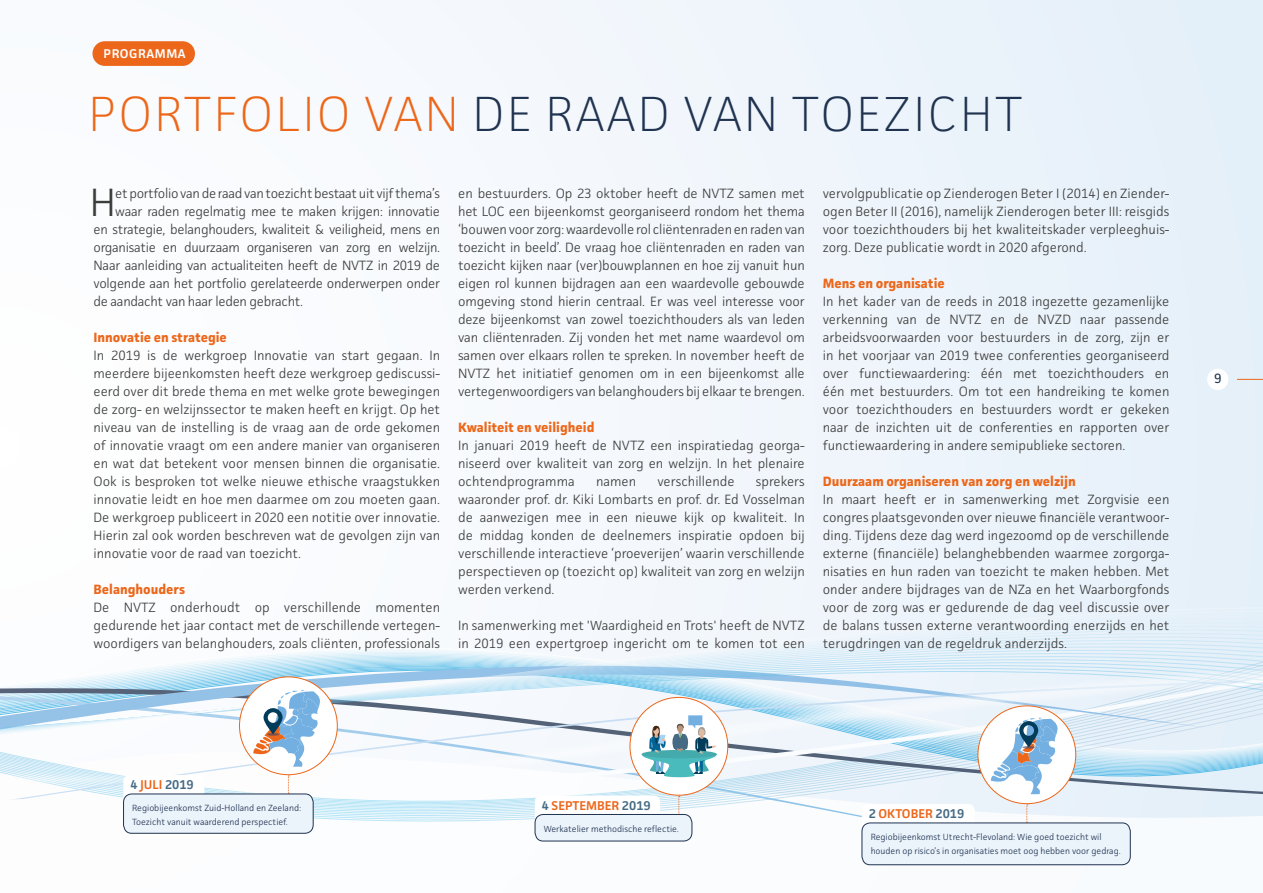
<style>
.page{position:relative;width:1263px;height:893px;background:#fff}
.page>*{position:absolute;margin:0;border:0;box-sizing:border-box;transform-origin:0 0}
.t1{font:200 49.5px "Facit";letter-spacing:.05em;color:#203350}
.t2{font:300 39.6px "Facit";color:#3c3c3b}
.t3{font:300 13.5px/18px "Facit";letter-spacing:-.01em;color:#3c3c3b;text-align:justify}
.t4{font:700 13.5px "Facit";color:#ec671a}
.t5{font:13.5px "Facit";color:#203350}
.t6{font:600 12.75px "Facit";color:#ec671a}
.t7{font:600 12.75px "Facit";color:#456a84}
.t8{font:600 12.75px "Facit";letter-spacing:.045em;color:#fff}
.t9{font:300 9px/13.5px "Facit";color:#203350}
.s1{color:#ec671a}
.s2{color:#456a84}
</style>
<div class="page">
<div style="left:0;top:0;width:1263px;height:893px;background:linear-gradient(to right,#fffeff,#e6f0f9)"></div>
<div style="left:1207px;top:369px;width:21px;height:21px;background:#fff;border-radius:50%"></div>
<svg style="left:1237px;top:379px;width:26px;height:1px"></svg>
<svg style="left:0;top:497px;width:1263px;height:20px;fill:#f4f8fc"></svg>
<svg style="left:0;top:517px;width:1263px;height:93px"></svg>
<img style="left:0;top:610px;width:1263px;height:283px">
<img style="left:0;top:543px;width:460px;height:293px">
<svg style="left:1026px;top:804px;width:2px;height:19px"></svg>
<svg style="left:862px;top:804px;width:126px;height:25px"></svg>
<div style="left:862px;top:823px;width:268px;height:42px;background:#ebf3fb;border-radius:8px"></div>
<div style="left:862px;top:823px;width:268px;height:42px;border:1px solid #203350;border-radius:8px"></div>
<div style="left:978px;top:706px;width:98px;height:98px;background:#fff;border-radius:50%"></div>
<svg style="left:288px;top:776px;width:1px;height:18px"></svg>
<svg style="left:123px;top:775px;width:94px;height:25px"></svg>
<div style="left:124px;top:794px;width:189px;height:39px;background:#ebf3fb;border-radius:8px"></div>
<div style="left:123px;top:794px;width:190px;height:39px;border:1px solid #203350;border-radius:8px"></div>
<div style="left:239px;top:677px;width:98px;height:98px;background:#fff;border-radius:50%"></div>
<div style="left:92px;top:41px;width:103px;height:25px;background:#ec671a;border-radius:12px"></div>
<svg style="left:253px;top:690px;width:68px;height:77px"></svg>
<svg style="left:991px;top:717px;width:67px;height:77px"></svg>
<svg style="left:535px;top:796px;width:145px;height:24px"></svg>
<div style="left:535px;top:814px;width:157px;height:27px;background:#ebf3fb;border-radius:8px"></div>
<div style="left:535px;top:814px;width:157px;height:27px;border:1px solid #203350;border-radius:8px"></div>
<div style="left:630px;top:697px;width:98px;height:98px;background:#fff;border-radius:50%"></div>
<svg style="left:642px;top:715px;width:75px;height:62px"></svg>
<p class="t8" style="left:104px;top:46px;width:84px">PROGRAMMA</p>
<h1 class="t1" style="left:89px;top:83px;width:935px"><span class="s1">PORTFOLIO VAN</span> DE RAAD VAN TOEZICHT</h1>
<h2 class="t2" style="left:90px;top:178px;width:28px">H</h2>
<p class="t3" style="left:115px;top:184px;width:326px">et portfolio van de raad van toezicht bestaat uit vijf thema’s</p>
<p class="t3" style="left:115px;top:202px;width:326px">waar raden regelmatig mee te maken krijgen: innovatie</p>
<p class="t3" style="left:94px;top:220px;width:348px">en strategie, belanghouders, kwaliteit &amp; veiligheid, mens en</p>
<p class="t3" style="left:94px;top:238px;width:348px">organisatie en duurzaam organiseren van zorg en welzijn.</p>
<p class="t3" style="left:94px;top:256px;width:348px">Naar aanleiding van actualiteiten heeft de NVTZ in 2019 de</p>
<p class="t3" style="left:94px;top:274px;width:348px">volgende aan het portfolio gerelateerde onderwerpen onder</p>
<p class="t3" style="left:94px;top:292px;width:211px">de aandacht van haar leden gebracht.</p>
<p class="t4" style="left:94px;top:329px;width:135px">Innovatie en strategie</p>
<p class="t3" style="left:94px;top:346px;width:348px">In 2019 is de werkgroep Innovatie van start gegaan. In meerdere bijeenkomsten heeft deze werkgroep gediscussi&shy;eerd over dit brede thema en met welke grote bewegingen de zorg- en welzijnssector te maken heeft en krijgt. Op het niveau van de instelling is de vraag aan de orde gekomen of innovatie vraagt om een andere manier van organiseren en wat dat betekent voor mensen binnen die organisatie.<br>Ook is besproken tot welke nieuwe ethische vraagstukken innovatie leidt en hoe men daarmee om zou moeten gaan.<br>De werkgroep publiceert in 2020 een notitie over innovatie.<br>Hierin zal ook worden beschreven wat de gevolgen zijn van innovatie voor de raad van toezicht.</p>
<p class="t4" style="left:94px;top:581px;width:93px">Belanghouders</p>
<p class="t3" style="left:94px;top:598px;width:348px">De NVTZ onderhoudt op verschillende momenten gedurende het jaar contact met de verschillende vertegen&shy;woordigers van belanghouders, zoals cliënten, professionals</p>
<p class="t3" style="left:458px;top:184px;width:348px">en bestuurders. Op 23 oktober heeft de NVTZ samen met het LOC een bijeenkomst georganiseerd rondom het thema ‘bouwen voor zorg: waardevolle rol cliëntenraden en raden van toezicht in beeld’. De vraag hoe cliëntenraden en raden van toezicht kijken naar (ver)bouwplannen en hoe zij vanuit hun eigen rol kunnen bijdragen aan een waardevolle gebouwde omgeving stond hierin centraal. Er was veel interesse voor deze bijeenkomst van zowel toezichthouders als van leden van cliëntenraden. Zij vonden het met name waardevol om samen over elkaars rollen te spreken. In november heeft de NVTZ het initiatief genomen om in een bijeenkomst alle vertegenwoordigers van belanghouders bij elkaar te brengen.</p>
<p class="t4" style="left:458px;top:419px;width:138px">Kwaliteit en veiligheid</p>
<p class="t3" style="left:458px;top:436px;width:348px">In januari 2019 heeft de NVTZ een inspiratiedag georga&shy;niseerd over kwaliteit van zorg en welzijn. In het plenaire ochtendprogramma</p>
<p class="t3" style="left:458px;top:472px;width:348px;text-indent:298px">sprekers waaronder prof. dr. Kiki Lombarts en prof. dr. Ed Vosselman de aanwezigen mee in een nieuwe kijk op kwaliteit. In de middag konden de deelnemers inspiratie opdoen bij verschillende interactieve ‘proeverijen’ waarin verschillende perspectieven op (toezicht op) kwaliteit van zorg en welzijn werden verkend.</p>
<p class="t3" style="left:458px;top:616px;width:348px">In samenwerking met 'Waardigheid en Trots' heeft de NVTZ in 2019 een expertgroep ingericht om te komen tot een</p>
<p class="t3" style="left:596px;top:472px;width:42px">namen</p>
<p class="t3" style="left:657px;top:472px;width:79px">verschillende</p>
<p class="t3" style="left:823px;top:184px;width:348px">vervolgpublicatie op Zienderogen Beter I (2014) en Ziender&shy;ogen Beter II (2016), namelijk Zienderogen beter III: reisgids voor toezichthouders bij het kwaliteitskader verpleeghuis&shy;zorg. Deze publicatie wordt in 2020 afgerond.</p>
<p class="t4" style="left:823px;top:275px;width:124px">Mens en organisatie</p>
<p class="t3" style="left:823px;top:292px;width:348px">In het kader van de reeds in 2018 ingezette gezamenlijke verkenning van de NVTZ en de NVZD naar passende arbeidsvoorwaarden voor bestuurders in de zorg, zijn er in het voorjaar van 2019 twee conferenties georganiseerd over functiewaardering: één met toezichthouders en één met bestuurders. Om tot een handreiking te komen voor toezichthouders en bestuurders wordt er gekeken naar de inzichten uit de conferenties en rapporten over functiewaardering in andere semipublieke sectoren.</p>
<p class="t4" style="left:823px;top:473px;width:254px">Duurzaam organiseren van zorg en welzijn</p>
<p class="t3" style="left:823px;top:490px;width:348px">In maart heeft er in samenwerking met Zorgvisie een congres plaatsgevonden over nieuwe financiële verantwoor&shy;ding. Tijdens deze dag werd ingezoomd op de verschillende externe (financiële) belanghebbenden waarmee zorgorga&shy;nisaties en hun raden van toezicht te maken hebben. Met onder andere bijdrages van de NZa en het Waarborgfonds voor de zorg was er gedurende de dag veel discussie over de balans tussen externe verantwoording enerzijds en het terugdringen van de regeldruk anderzijds.</p>
<p class="t5" style="left:1214px;top:370px;width:9px">9</p>
<p class="t7" style="left:130px;top:777px;width:65px">4 <span class="s1">JULI</span> 2019</p>
<p class="t9" style="left:132px;top:801px;width:170px">Regiobijeenkomst Zuid-Holland en Zeeland:<br>Toezicht vanuit waarderend perspectief.</p>
<p class="t6" style="left:542px;top:797px;width:110px"><span class="s2">4</span> SEPTEMBER <span class="s2">2019</span></p>
<p class="t9" style="left:544px;top:821px;width:137px">Werkatelier methodische reflectie.</p>
<p class="t6" style="left:869px;top:806px;width:97px"><span class="s2">2</span> OKTOBER <span class="s2">2019</span></p>
<p class="t9" style="left:871px;top:830px;width:252px">Regiobijeenkomst Utrecht-Flevoland: Wie goed toezicht wil houden op risico’s in organisaties moet oog hebben voor gedrag.</p>
</div>
